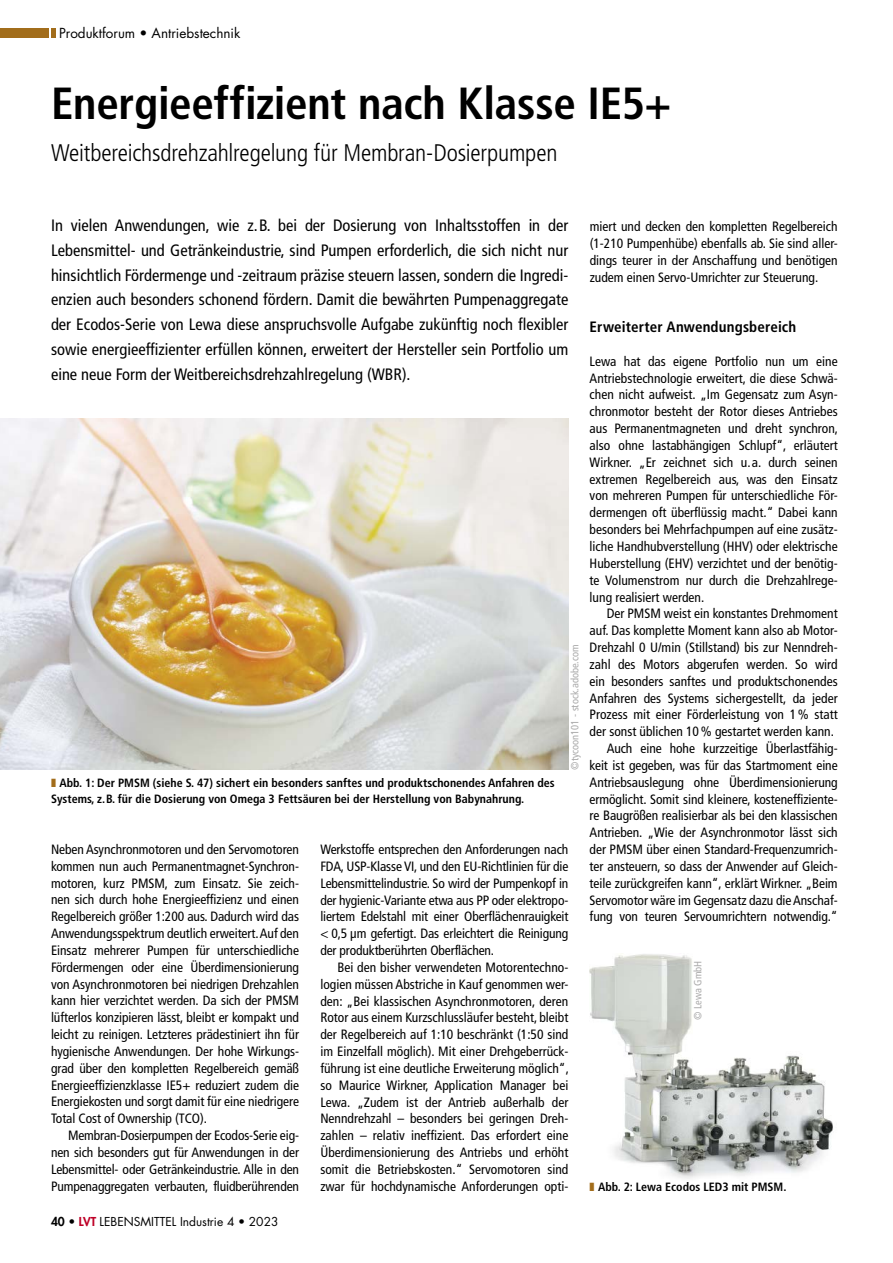
<style>
.page{position:relative;width:893px;height:1263px;background:#fff}
.page>*{position:absolute;margin:0;border:0;box-sizing:border-box;transform-origin:0 0}
.t1{font:700 condensed 45px "Frutiger LT Std";letter-spacing:-.005em;color:#000}
.t2{font:300 condensed 24px "Frutiger LT Std";letter-spacing:-.01em;color:#000}
.t3{font:condensed 16.5px/24.8px "Frutiger LT Std";color:#000;text-align:justify}
.t4{font:700 condensed 15px "Frutiger LT Std";letter-spacing:.01em;color:#000}
.t5{font:condensed 13.5px/16.8px "Frutiger LT Std";letter-spacing:-.005em;color:#000;text-align:justify}
.t6{font:13.5px "Futura Std";color:#000}
.t7{font:700 condensed 12px/16.8px "Frutiger LT Std";color:#000}
.t8{font:12px "Futura Std";color:#000}
.t9{font:condensed 10.5px "Frutiger LT Std";color:#aaa}
.s1{color:#a26d1b}
.s2{font-weight:800}
.s3{font-weight:800;color:#be0027}
</style>
<div class="page">
<img style="left:0;top:418px;width:568px;height:352px">
<img style="left:590px;top:954px;width:243px;height:225px">
<hr style="left:51px;top:28px;width:4px;height:10px;background:#a26d1b">
<div style="left:0;top:28px;width:48px;height:10px;background:#a26d1b"></div>
<p class="t6" style="left:59px;top:24px;width:183px">Produktforum • Antriebstechnik</p>
<h1 class="t1" style="left:51px;top:76px;width:622px">Energieeffizient nach Klasse IE5+</h1>
<h2 class="t2" style="left:51px;top:139px;width:508px">Weitbereichsdrehzahlregelung für Membran-Dosierpumpen</h2>
<p class="t3" style="left:51px;top:213px;width:519px">In vielen Anwendungen, wie z.B. bei der Dosierung von Inhaltsstoffen in der Lebensmittel- und Getränkeindustrie, sind Pumpen erforderlich, die sich nicht nur hinsichtlich Fördermenge und -zeitraum präzise steuern lassen, sondern die Ingredi&shy;enzien auch besonders schonend fördern. Damit die bewährten Pumpenaggregate der Ecodos-Serie von Lewa diese anspruchsvolle Aufgabe zukünftig noch flexibler sowie energieeffizienter erfüllen können, erweitert der Hersteller sein Portfolio um eine neue Form der Weitbereichsdrehzahlregelung (WBR).</p>
<p class="t7" style="left:51px;top:774px;width:505px"><span class="s1">❚</span> Abb. 1: Der PMSM (siehe S. 47) sichert ein besonders sanftes und produktschonendes Anfahren des<br>Systems, z.B. für die Dosierung von Omega 3 Fettsäuren bei der Herstellung von Babynahrung.</p>
<p class="t9" style="left:569px;top:770px;width:127px;rotate:-90deg">©tycoon101 - stock.adobe.com</p>
<p class="t5" style="left:51px;top:841px;width:250px">Neben Asynchronmotoren und den Servomotoren kommen nun auch Permanentmagnet-Synchron&shy;motoren, kurz PMSM, zum Einsatz. Sie zeich&shy;nen sich durch hohe Energieeffizienz und einen Regelbereich größer 1:200 aus. Dadurch wird das Anwendungsspektrum deutlich erweitert. Auf den Einsatz mehrerer Pumpen für unterschiedliche Fördermengen oder eine Überdimensionierung von Asynchronmotoren bei niedrigen Drehzahlen kann hier verzichtet werden. Da sich der PMSM lüfterlos konzipieren lässt, bleibt er kompakt und leicht zu reinigen. Letzteres prädestiniert ihn für hygienische Anwendungen. Der hohe Wirkungs&shy;grad über den kompletten Regelbereich gemäß Energieeffizienzklasse IE5+ reduziert zudem die Energiekosten und sorgt damit für eine niedrigere Total Cost of Ownership (TCO).</p>
<p class="t5" style="left:51px;top:1127px;width:250px;text-indent:17px">Membran-Dosierpumpen der Ecodos-Serie eig&shy;nen sich besonders gut für Anwendungen in der Lebensmittel- oder Getränkeindustrie. Alle in den Pumpenaggregaten verbauten, fluidberührenden</p>
<p class="t8" style="left:51px;top:1214px;width:229px"><span class="s2">40 •</span> <span class="s3">LVT</span> LEBENSMITTEL Industrie 4 • 2023</p>
<p class="t5" style="left:320px;top:841px;width:250px">Werkstoffe entsprechen den Anforderungen nach FDA, USP-Klasse VI, und den EU-Richtlinien für die Lebensmittelindustrie. So wird der Pumpenkopf in der hygienic-Variante etwa aus PP oder elektropo&shy;liertem Edelstahl mit einer Oberflächenrauigkeit &lt; 0,5 µm gefertigt. Das erleichtert die Reinigung der produktberührten Oberflächen.</p>
<p class="t5" style="left:320px;top:959px;width:250px;text-indent:17px">Bei den bisher verwendeten Motorentechno&shy;logien müssen Abstriche in Kauf genommen wer&shy;den: „Bei klassischen Asynchronmotoren, deren Rotor aus einem Kurzschlussläufer besteht, bleibt der Regelbereich auf 1:10 beschränkt (1:50 sind im Einzelfall möglich). Mit einer Drehgeberrück&shy;führung ist eine deutliche Erweiterung möglich“, so Maurice Wirkner, Application Manager bei Lewa. „Zudem ist der Antrieb außerhalb der Nenndrehzahl – besonders bei geringen Dreh&shy;zahlen – relativ ineffizient. Das erfordert eine Überdimensionierung des Antriebs und erhöht somit die Betriebskosten.“ Servomotoren sind zwar für hochdynamische Anforderungen opti-</p>
<p class="t5" style="left:590px;top:218px;width:250px">miert und decken den kompletten Regelbereich (1-210 Pumpenhübe) ebenfalls ab. Sie sind aller&shy;dings teurer in der Anschaffung und benötigen zudem einen Servo-Umrichter zur Steuerung.</p>
<p class="t4" style="left:590px;top:318px;width:208px">Erweiterter Anwendungsbereich</p>
<p class="t5" style="left:590px;top:353px;width:250px">Lewa hat das eigene Portfolio nun um eine Antriebstechnologie erweitert, die diese Schwä&shy;chen nicht aufweist. „Im Gegensatz zum Asyn&shy;chronmotor besteht der Rotor dieses Antriebes aus Permanentmagneten und dreht synchron, also ohne lastabhängigen Schlupf“, erläutert Wirkner. „Er zeichnet sich u.a. durch seinen extremen Regelbereich aus, was den Einsatz von mehreren Pumpen für unterschiedliche För&shy;dermengen oft überflüssig macht.“ Dabei kann besonders bei Mehrfachpumpen auf eine zusätz&shy;liche Handhubverstellung (HHV) oder elektrische Huberstellung (EHV) verzichtet und der benötig&shy;te Volumenstrom nur durch die Drehzahlrege&shy;lung realisiert werden.</p>
<p class="t5" style="left:590px;top:605px;width:250px;text-align:right">Der PMSM weist ein konstantes Drehmoment auf. Das komplette Moment kann also ab Motor-Drehzahl 0 U/min (Stillstand) bis zur Nenndreh&shy;zahl des Motors abgerufen werden. So wird ein besonders sanftes und produktschonendes Anfahren des Systems sichergestellt, da jeder Prozess mit einer Förderleistung von 1% statt der sonst üblichen 10% gestartet werden kann.<br>Auch eine hohe kurzzeitige Überlastfähig&shy;keit ist gegeben, was für das Startmoment eine Antriebsauslegung ohne Überdimensionierung ermöglicht. Somit sind kleinere, kosteneffiziente&shy;re Baugrößen realisierbar als bei den klassischen Antrieben. „Wie der Asynchronmotor lässt sich der PMSM über einen Standard-Frequenzumrich&shy;ter ansteuern, so dass der Anwender auf Gleich&shy;teile zurückgreifen kann“, erklärt Wirkner. „Beim Servomotor wäre im Gegensatz dazu die Anschaf&shy;fung von teuren Servoumrichtern notwendig.“</p>
<p class="t9" style="left:692px;top:1020px;width:61px;rotate:-90deg">© Lewa GmbH</p>
<p class="t7" style="left:590px;top:1178px;width:198px"><span class="s1">❚</span> Abb. 2: Lewa Ecodos LED3 mit PMSM.</p>
</div>
